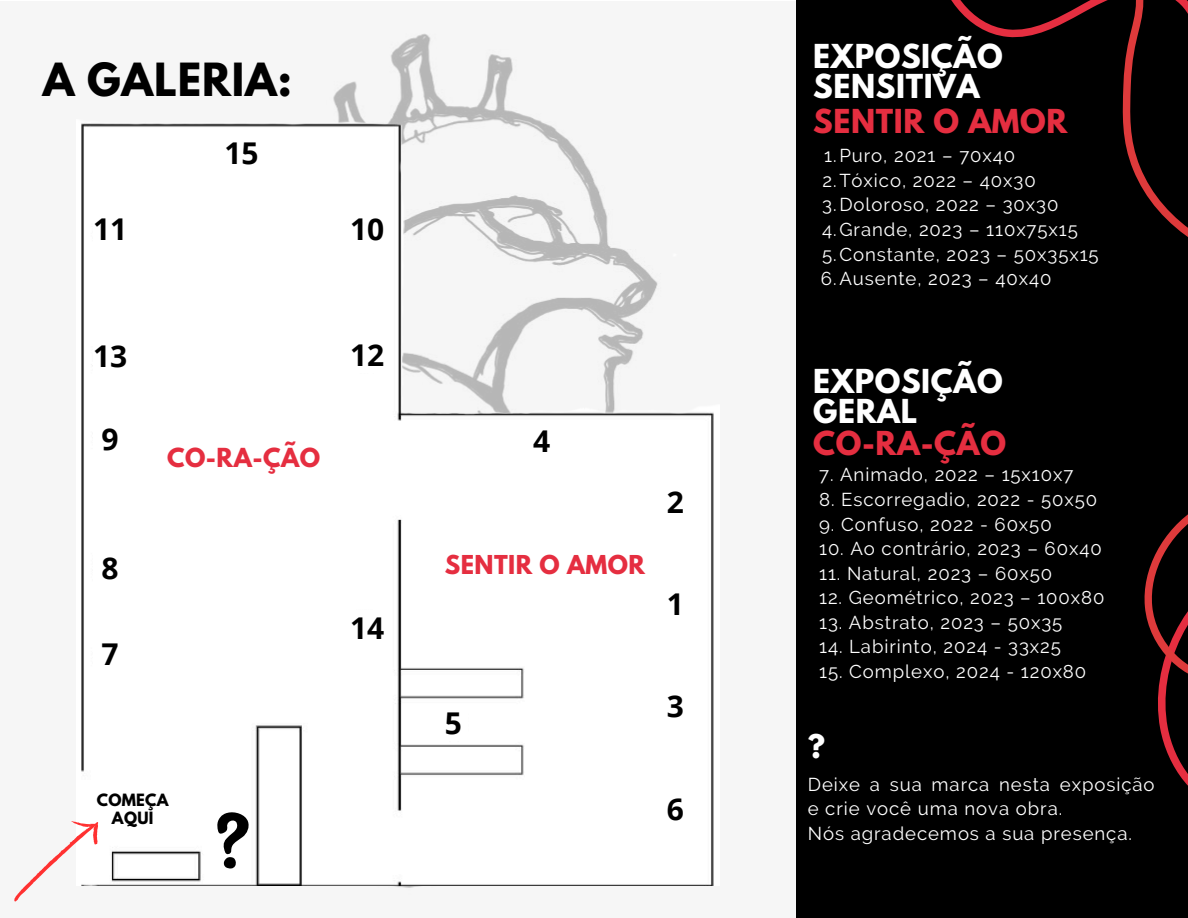
<style>
.page{position:relative;width:1188px;height:918px;background:#000}
.page>*{position:absolute;margin:0;border:0;box-sizing:border-box;transform-origin:0 0}
.t1{font:700 40.5px "League Spartan";letter-spacing:.02em;color:#000}
.t2{font:700 30px "Open Sans";color:#000}
.t3{font:700 29.25px/30.3px "League Spartan";letter-spacing:.02em;color:#fff}
.t4{font:700 29.25px "League Spartan";letter-spacing:.02em;color:#e52e40}
.t5{font:700 28.95px "League Spartan";color:#fff}
.t6{font:700 23.25px "League Spartan";letter-spacing:.02em;color:#e52e40}
.t7{font:700 23.1px "League Spartan";letter-spacing:.02em;color:#e52e40}
.t8{font:18.6px/24.6px "Raleway";letter-spacing:.05em;color:#fff}
.t9{font:700 15px "League Spartan";letter-spacing:.02em;color:#000}
</style>
<div class="page">
<div style="left:0;top:1px;width:795px;height:916px;background:#f4f4f4"></div>
<svg style="left:951px;top:0;width:237px;height:237px"></svg>
<svg style="left:1144px;top:514px;width:44px;height:272px"></svg>
<img style="left:77px;top:120px;width:642px;height:766px">
<svg style="left:14px;top:809px;width:95px;height:93px"></svg>
<svg style="left:217px;top:811px;width:33px;height:58px"></svg>
<div style="left:660px;top:485px;width:32px;height:340px;background:#fff"></div>
<div style="left:437px;top:706px;width:31px;height:35px;background:#fff"></div>
<div style="left:353px;top:611px;width:31px;height:34px;background:#fff"></div>
<div style="left:93px;top:212px;width:33px;height:494px;background:#fff"></div>
<div style="left:210px;top:136px;width:32px;height:35px;background:#fff"></div>
<div style="left:350px;top:226px;width:31px;height:34px;background:#fff"></div>
<div style="left:353px;top:339px;width:31px;height:34px;background:#fff"></div>
<div style="left:526px;top:428px;width:31px;height:34px;background:#fff"></div>
<p class="t1" style="left:43px;top:60px;width:251px">A GALERIA:</p>
<p class="t2" style="left:93px;top:208px;width:36px">11</p>
<p class="t2" style="left:224px;top:132px;width:36px">15</p>
<p class="t2" style="left:350px;top:208px;width:36px">10</p>
<h4 class="t2" style="left:93px;top:335px;width:36px">13</h4>
<p class="t2" style="left:102px;top:418px;width:19px">9</p>
<h2 class="t2" style="left:102px;top:547px;width:19px">8</h2>
<h2 class="t2" style="left:102px;top:633px;width:19px">7</h2>
<p class="t6" style="left:167px;top:446px;width:155px">CO-RA-ÇÃO</p>
<p class="t2" style="left:350px;top:334px;width:36px">12</p>
<p class="t2" style="left:350px;top:607px;width:36px">14</p>
<h3 class="t9" style="left:97px;top:792px;width:73px">COMEÇA</h3>
<p class="t9" style="left:112px;top:811px;width:43px">AQUI</p>
<p class="t2" style="left:533px;top:420px;width:19px">4</p>
<p class="t7" style="left:445px;top:553px;width:202px">SENTIR O AMOR</p>
<p class="t2" style="left:667px;top:481px;width:19px">2</p>
<p class="t2" style="left:667px;top:583px;width:19px">1</p>
<p class="t2" style="left:445px;top:702px;width:19px">5</p>
<p class="t2" style="left:667px;top:685px;width:19px">3</p>
<p class="t2" style="left:667px;top:788px;width:19px">6</p>
<h1 class="t3" style="left:813px;top:45px;width:191px">EXPOSIÇÃO<br>SENSITIVA</h1>
<p class="t4" style="left:813px;top:107px;width:256px">SENTIR O AMOR</p>
<p class="t8" style="left:824px;top:143px;width:193px">1.Puro, 2021 – 70x40</p>
<p class="t8" style="left:822px;top:168px;width:215px">2.Tóxico, 2022 – 40x30</p>
<p class="t8" style="left:822px;top:193px;width:238px">3.Doloroso, 2022 – 30x30</p>
<p class="t8" style="left:822px;top:217px;width:257px">4.Grande, 2023 – 110x75x15</p>
<p class="t8" style="left:822px;top:242px;width:278px">5.Constante, 2023 – 50x35x15</p>
<p class="t8" style="left:821px;top:266px;width:232px">6.Ausente, 2023 – 40x40</p>
<p class="t3" style="left:813px;top:370px;width:191px">EXPOSIÇÃO<br>GERAL</p>
<p class="t4" style="left:813px;top:428px;width:194px">CO-RA-ÇÃO</p>
<p class="t8" style="left:819px;top:463px;width:256px">7. Animado, 2022 – 15x10x7</p>
<p class="t8" style="left:819px;top:487px;width:280px">8. Escorregadio, 2022 - 50x50</p>
<p class="t8" style="left:819px;top:512px;width:234px">9. Confuso, 2022 - 60x50</p>
<p class="t8" style="left:819px;top:536px;width:284px">10. Ao contrário, 2023 – 60x40</p>
<p class="t8" style="left:819px;top:561px;width:235px">11. Natural, 2023 – 60x50</p>
<p class="t8" style="left:819px;top:585px;width:287px">12. Geométrico, 2023 – 100x80</p>
<p class="t8" style="left:819px;top:610px;width:245px">13. Abstrato, 2023 – 50x35</p>
<p class="t8" style="left:819px;top:634px;width:243px">14. Labirinto, 2024 - 33x25</p>
<p class="t8" style="left:819px;top:659px;width:269px">15. Complexo, 2024 - 120x80</p>
<h3 class="t5" style="left:808px;top:732px;width:19px">?</h3>
<h3 class="t8" style="left:808px;top:772px;width:348px">Deixe a sua marca nesta exposição e crie você uma nova obra.<br>Nós agradecemos a sua presença.</h3>
</div>
